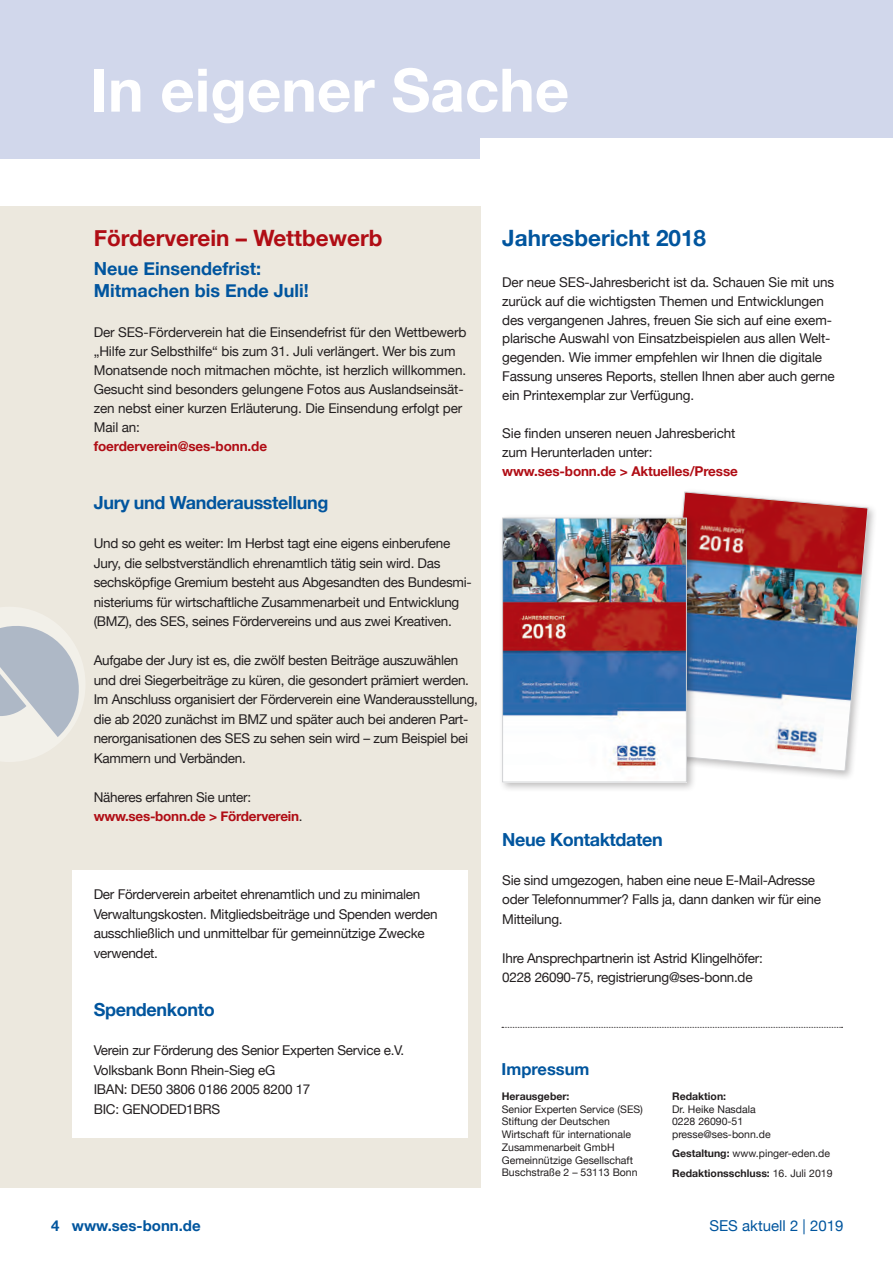
<style>
.page{position:relative;width:893px;height:1263px;background:#fff}
.page>*{position:absolute;margin:0;border:0;box-sizing:border-box;transform-origin:0 0}
.t1{font:700 60px "Helvetica Neue";color:#fff}
.Headline{font:700 22.5px "Helvetica Neue";color:#b00d15}
.Headline-2{font:700 22.5px "Helvetica Neue";color:#01559e}
.Copy{font:700 18px "Helvetica Neue";letter-spacing:-.02em;color:#01559e}
.Headline-3{font:700 18px "Helvetica Neue";color:#01559e}
.t2{font:700 16.5px "Helvetica Neue";color:#01559e}
.t3{font:700 15px "Helvetica Neue";color:#01559e}
.t4{font:15px "Helvetica Neue";color:#01559e}
.Copy-2{font:13.5px/18.9px "Helvetica Neue";letter-spacing:-.02em;color:#231f20}
.Copy-3{font:700 13.5px "Helvetica Neue";letter-spacing:-.01em;color:#b00d15}
.Copy-4{font:10.5px "Helvetica Neue";color:#231f20}
.Copy-5{font:700 10.5px "Helvetica Neue";color:#231f20}
.s1{font-weight:400;color:#231f20}
.s2{font-weight:700}
.s3{font-weight:400}
</style>
<div class="page">
<div style="left:0;top:206px;width:481px;height:982px;background:#ece8de"></div>
<div style="left:0;top:0;width:893px;height:158px;background:#d1d7eb"></div>
<div style="left:481px;top:138px;width:412px;height:46px;background:#fff"></div>
<svg style="left:502px;top:1027px;width:341px;height:1px"></svg>
<div style="left:72px;top:871px;width:396px;height:267px;background:#fff"></div>
<svg style="left:0;top:607px;width:85px;height:155px"></svg>
<div style="left:658px;top:488px;width:220px;height:293px;background:#231f20;opacity:.3"></div>
<img style="left:661px;top:491px;width:208px;height:281px">
<div style="left:498px;top:514px;width:199px;height:278px;background:#231f20;opacity:.3"></div>
<img style="left:504px;top:520px;width:181px;height:260px">
<div style="left:502px;top:518px;width:185px;height:264px;border:1px solid #d1d2d4"></div>
<p class="t1" style="left:90px;top:43px;width:480px">In eigener Sache</p>
<p class="Headline" style="left:94px;top:221px;width:290px">Förderverein – Wettbewerb</p>
<p class="Headline-3" style="left:94px;top:255px;width:169px">Neue Einsendefrist:</p>
<p class="Headline-3" style="left:94px;top:276px;width:216px">Mitmachen bis Ende Juli!</p>
<p class="Copy-2" style="left:94px;top:324px;width:374px">Der SES-Förderverein hat die Einsendefrist für den Wettbewerb „Hilfe zur Selbsthilfe“ bis zum 31. Juli verlängert. Wer bis zum Monatsende noch mitmachen möchte, ist herzlich willkommen.<br>Gesucht sind besonders gelungene Fotos aus Auslandseinsät&shy;zen nebst einer kurzen Erläuterung. Die Einsendung erfolgt per Mail an:</p>
<p class="Copy-3" style="left:94px;top:435px;width:175px">foerderverein@ses-bonn.de</p>
<p class="Copy" style="left:94px;top:489px;width:236px">Jury und Wanderausstellung</p>
<p class="Copy-2" style="left:94px;top:535px;width:380px;line-height:19.5px">Und so geht es weiter: Im Herbst tagt eine eigens einberufene Jury, die selbstverständlich ehrenamtlich tätig sein wird. Das sechsköpfige Gremium besteht aus Abgesandten des Bundesmi&shy;nisteriums für wirtschaftliche Zusammenarbeit und Entwicklung (BMZ), des SES, seines Fördervereins und aus zwei Kreativen.</p>
<p class="Copy-2" style="left:94px;top:651px;width:386px;line-height:19.5px">Aufgabe der Jury ist es, die zwölf besten Beiträge auszuwählen und drei Siegerbeiträge zu küren, die gesondert prämiert werden.<br>Im Anschluss organisiert der Förderverein eine Wanderausstellung, die ab 2020 zunächst im BMZ und später auch bei anderen Part&shy;nerorganisationen des SES zu sehen sein wird – zum Beispiel bei Kammern und Verbänden.</p>
<p class="Copy-2" style="left:94px;top:788px;width:159px">Näheres erfahren Sie unter:</p>
<p class="Copy-3" style="left:94px;top:806px;width:210px">www.ses-bonn.de &gt; Förderverein<span class="s1">.</span></p>
<p class="Copy-2" style="left:94px;top:886px;width:328px">Der Förderverein arbeitet ehrenamtlich und zu minimalen</p>
<p class="Copy-2" style="left:94px;top:905px;width:345px">Verwaltungskosten. Mitgliedsbeiträge und Spenden werden</p>
<p class="Copy-2" style="left:94px;top:925px;width:332px">ausschließlich und unmittelbar für gemeinnützige Zwecke</p>
<p class="Copy-2" style="left:94px;top:944px;width:66px">verwendet.</p>
<p class="Copy" style="left:94px;top:996px;width:123px">Spendenkonto</p>
<p class="Copy-2" style="left:94px;top:1042px;width:312px">Verein zur Förderung des Senior Experten Service e.V.</p>
<p class="Copy-2" style="left:94px;top:1061px;width:183px">Volksbank Bonn Rhein-Sieg eG</p>
<p class="Copy-2" style="left:94px;top:1081px;width:218px">IBAN: DE50 3806 0186 2005 8200 17</p>
<p class="Copy-2" style="left:94px;top:1100px;width:128px">BIC: GENODED1BRS</p>
<p class="Headline-2" style="left:502px;top:221px;width:205px">Jahresbericht 2018</p>
<p class="Copy-2" style="left:502px;top:273px;width:334px">Der neue SES-Jahresbericht ist da. Schauen Sie mit uns zurück auf die wichtigsten Themen und Entwicklungen des vergangenen Jahres, freuen Sie sich auf eine exem&shy;plarische Auswahl von Einsatzbeispielen aus allen Welt&shy;gegenden. Wie immer empfehlen wir Ihnen die digitale Fassung unseres Reports, stellen Ihnen aber auch gerne ein Printexemplar zur Verfügung.</p>
<p class="Copy-2" style="left:502px;top:424px;width:235px">Sie finden unseren neuen Jahresbericht</p>
<p class="Copy-2" style="left:502px;top:443px;width:152px">zum Herunterladen unter:</p>
<p class="Copy-3" style="left:502px;top:460px;width:237px">www.ses-bonn.de &gt; Aktuelles/Presse</p>
<p class="Copy" style="left:502px;top:825px;width:162px">Neue Kontaktdaten</p>
<p class="Copy-2" style="left:502px;top:871px;width:320px;line-height:19.5px">Sie sind umgezogen, haben eine neue E-Mail-Adresse oder Telefonnummer? Falls ja, dann danken wir für eine<br>Mitteilung.</p>
<p class="Copy-2" style="left:502px;top:949px;width:262px">Ihre Ansprechpartnerin ist Astrid Klingelhöfer:</p>
<p class="Copy-2" style="left:502px;top:969px;width:252px">0228 26090-75, registrierung@ses-bonn.de</p>
<p class="t2" style="left:502px;top:1056px;width:89px">Impressum</p>
<p class="Copy-5" style="left:502px;top:1088px;width:69px">Herausgeber:</p>
<p class="Copy-4" style="left:502px;top:1101px;width:143px">Senior Experten Service (SES)</p>
<p class="Copy-4" style="left:502px;top:1114px;width:110px">Stiftung der Deutschen</p>
<p class="Copy-4" style="left:502px;top:1127px;width:131px">Wirtschaft für internationale</p>
<p class="Copy-4" style="left:502px;top:1139px;width:114px">Zusammenarbeit GmbH</p>
<p class="Copy-4" style="left:502px;top:1152px;width:133px">Gemeinnützige Gesellschaft</p>
<p class="Copy-4" style="left:502px;top:1165px;width:137px">Buschstraße 2 – 53113 Bonn</p>
<p class="Copy-5" style="left:672px;top:1088px;width:56px">Redaktion:</p>
<p class="Copy-4" style="left:672px;top:1101px;width:85px">Dr. Heike Nasdala</p>
<p class="Copy-4" style="left:672px;top:1114px;width:73px">0228 26090-51</p>
<p class="Copy-4" style="left:672px;top:1127px;width:100px">presse@ses-bonn.de</p>
<p class="Copy-4" style="left:672px;top:1145px;width:159px"><span class="s2">Gestaltung:</span> www.pinger-eden.de</p>
<p class="Copy-5" style="left:672px;top:1165px;width:162px">Redaktionsschluss: <span class="s3">16. Juli 2019</span></p>
<p class="t3" style="left:51px;top:1214px;width:151px">4 www.ses-bonn.de</p>
<p class="t4" style="left:709px;top:1214px;width:135px">SES aktuell 2 | 2019</p>
</div>
